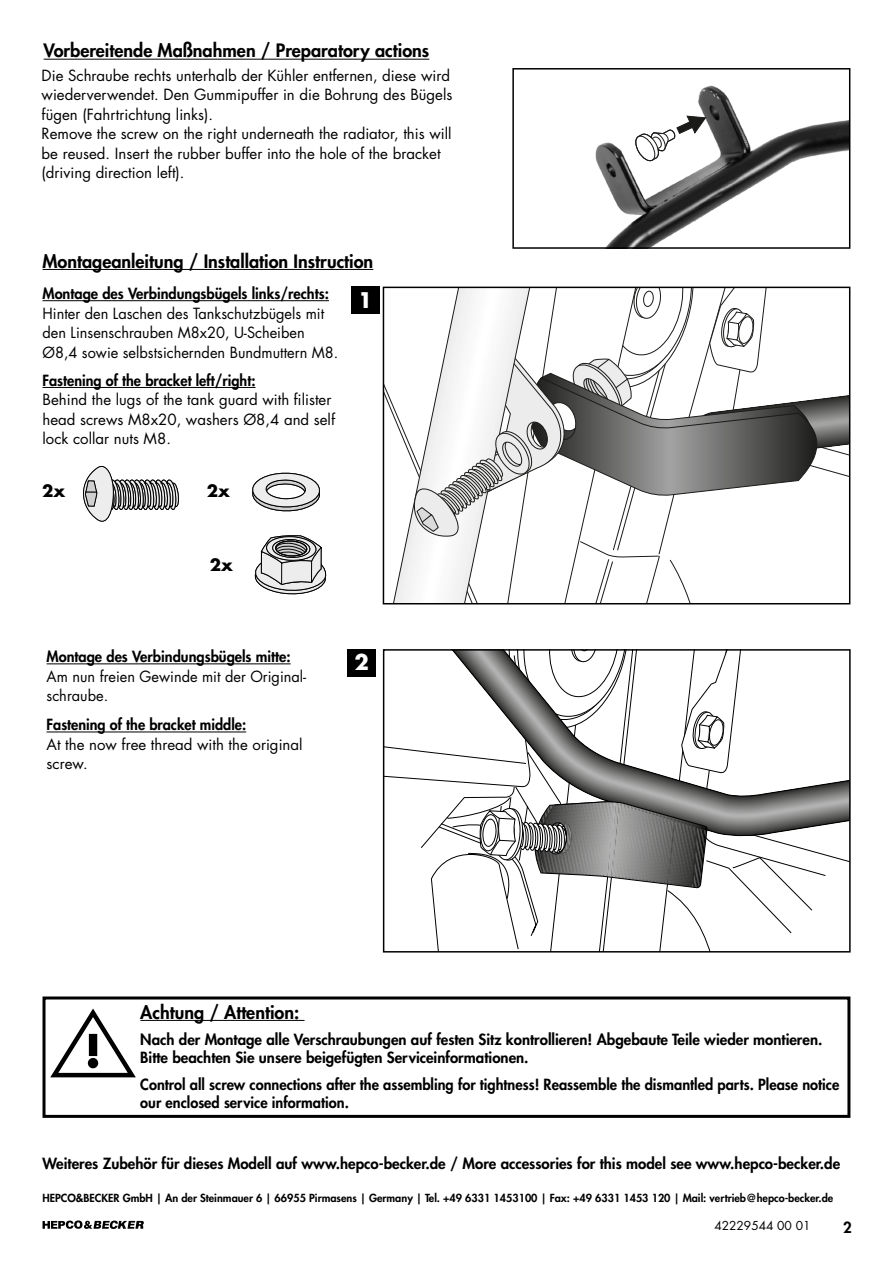
<style>
.page{position:relative;width:893px;height:1263px;background:#fff}
.page>*{position:absolute;margin:0;border:0;box-sizing:border-box;transform-origin:0 0}
.t1{font:700 21px "Futura Std";color:#fff}
.t2{font:800 18px "Futura Std";color:#000}
.t3{font:700 16.5px "Futura Std";color:#000}
.t4{font:15px/19.5px "Futura Std";color:#000}
.t5{font:800 15px/18px "Futura Std";color:#000}
.t6{font:800 15px "Futura Std";color:#000;scale:.96 1}
.t7{font:12px "Futura Std";color:#000}
.t8{font:800 10.8px "Futura Std";color:#000}
</style>
<div class="page">
<svg style="left:43px;top:1220px;width:101px;height:9px"></svg>
<hr style="left:140px;top:1020px;width:165px;height:1px;background:#000">
<div style="left:43px;top:996px;width:807px;height:122px;border:3px solid #000"></div>
<svg style="left:46px;top:1006px;width:90px;height:73px"></svg>
<hr style="left:43px;top:269px;width:330px;height:1px;background:#000">
<hr style="left:44px;top:59px;width:385px;height:1px;background:#000">
<svg style="left:393px;top:290px;width:454px;height:311px"></svg>
<div style="left:383px;top:287px;width:467px;height:317px;border:2px solid #000"></div>
<img style="left:595px;top:85px;width:252px;height:161px">
<svg style="left:635px;top:115px;width:72px;height:48px"></svg>
<div style="left:512px;top:68px;width:338px;height:181px;border:2px solid #000"></div>
<div style="left:351px;top:287px;width:29px;height:27px;background:#000"></div>
<hr style="left:43px;top:300px;width:286px;height:1px;background:#000">
<hr style="left:43px;top:387px;width:212px;height:1px;background:#000">
<svg style="left:386px;top:746px;width:426px;height:187px"></svg>
<svg style="left:429px;top:652px;width:419px;height:185px"></svg>
<svg style="left:431px;top:751px;width:49px;height:198px"></svg>
<svg style="left:480px;top:652px;width:260px;height:297px"></svg>
<div style="left:383px;top:649px;width:468px;height:303px;border:2px solid #000"></div>
<hr style="left:47px;top:663px;width:244px;height:1px;background:#000">
<hr style="left:47px;top:732px;width:199px;height:1px;background:#000">
<div style="left:348px;top:649px;width:28px;height:28px;background:#000"></div>
<svg style="left:254px;top:535px;width:73px;height:60px"></svg>
<div style="left:276px;top:541px;width:31px;height:15px;border:1px solid #000;border-radius:50%"></div>
<svg style="left:252px;top:472px;width:68px;height:40px"></svg>
<svg style="left:83px;top:465px;width:96px;height:57px"></svg>
<p class="t2" style="left:44px;top:39px;width:387px">Vorbereitende Maßnahmen / Preparatory actions</p>
<p class="t4" style="left:42px;top:66px;width:412px">Die Schraube rechts unterhalb der Kühler entfernen, diese wird wiederverwendet. Den Gummipuffer in die Bohrung des Bügels fügen (Fahrtrichtung links).<br>Remove the screw on the right underneath the radiator, this will be reused. Insert the rubber buffer into the hole of the bracket (driving direction left).</p>
<p class="t2" style="left:43px;top:250px;width:332px">Montageanleitung / Installation Instruction</p>
<p class="t5" style="left:43px;top:285px;width:288px">Montage des Verbindungsbügels links/rechts:</p>
<p class="t4" style="left:43px;top:304px;width:297px">Hinter den Laschen des Tankschutzbügels mit den Linsenschrauben M8x20, U-Scheiben<br>Ø8,4 sowie selbstsichernden Bundmuttern M8.</p>
<p class="t6" style="left:43px;top:371px;width:223px">Fastening of the bracket left/right:</p>
<p class="t4" style="left:43px;top:390px;width:294px">Behind the lugs of the tank guard with filister head screws M8x20, washers Ø8,4 and self lock collar nuts M8.</p>
<p class="t3" style="left:42px;top:480px;width:25px">2x</p>
<p class="t3" style="left:207px;top:480px;width:25px">2x</p>
<p class="t3" style="left:210px;top:554px;width:25px">2x</p>
<h1 class="t1" style="left:358px;top:286px;width:16px">1</h1>
<p class="t5" style="left:47px;top:648px;width:246px">Montage des Verbindungsbügels mitte:</p>
<p class="t4" style="left:47px;top:667px;width:261px">Am nun freien Gewinde mit der Original&shy;schraube.</p>
<p class="t6" style="left:47px;top:715px;width:209px">Fastening of the bracket middle:</p>
<p class="t4" style="left:47px;top:735px;width:257px">At the now free thread with the original screw.</p>
<h1 class="t1" style="left:355px;top:648px;width:16px">2</h1>
<p class="t2" style="left:140px;top:1000px;width:161px">Achtung / Attention:</p>
<p class="t5" style="left:140px;top:1030px;width:684px">Nach der Montage alle Verschraubungen auf festen Sitz kontrollieren! Abgebaute Teile wieder montieren.<br>Bitte beachten Sie unsere beigefügten Serviceinformationen.</p>
<p class="t5" style="left:140px;top:1075px;width:700px">Control all screw connections after the assembling for tightness! Reassemble the dismantled parts. Please notice our enclosed service information.</p>
<p class="t5" style="left:43px;top:1154px;width:799px">Weiteres Zubehör für dieses Modell auf www.hepco-becker.de / More accessories for this model see www.hepco-becker.de</p>
<p class="t8" style="left:43px;top:1191px;width:792px">HEPCO&amp;BECKER GmbH | An der Steinmauer 6 | 66955 Pirmasens | Germany | Tel. +49 6331 1453100 | Fax: +49 6331 1453 120 | Mail: vertrieb@hepco-becker.de</p>
<p class="t7" style="left:714px;top:1218px;width:98px">42229544 00 01</p>
<p class="t5" style="left:843px;top:1218px;width:10px">2</p>
</div>
